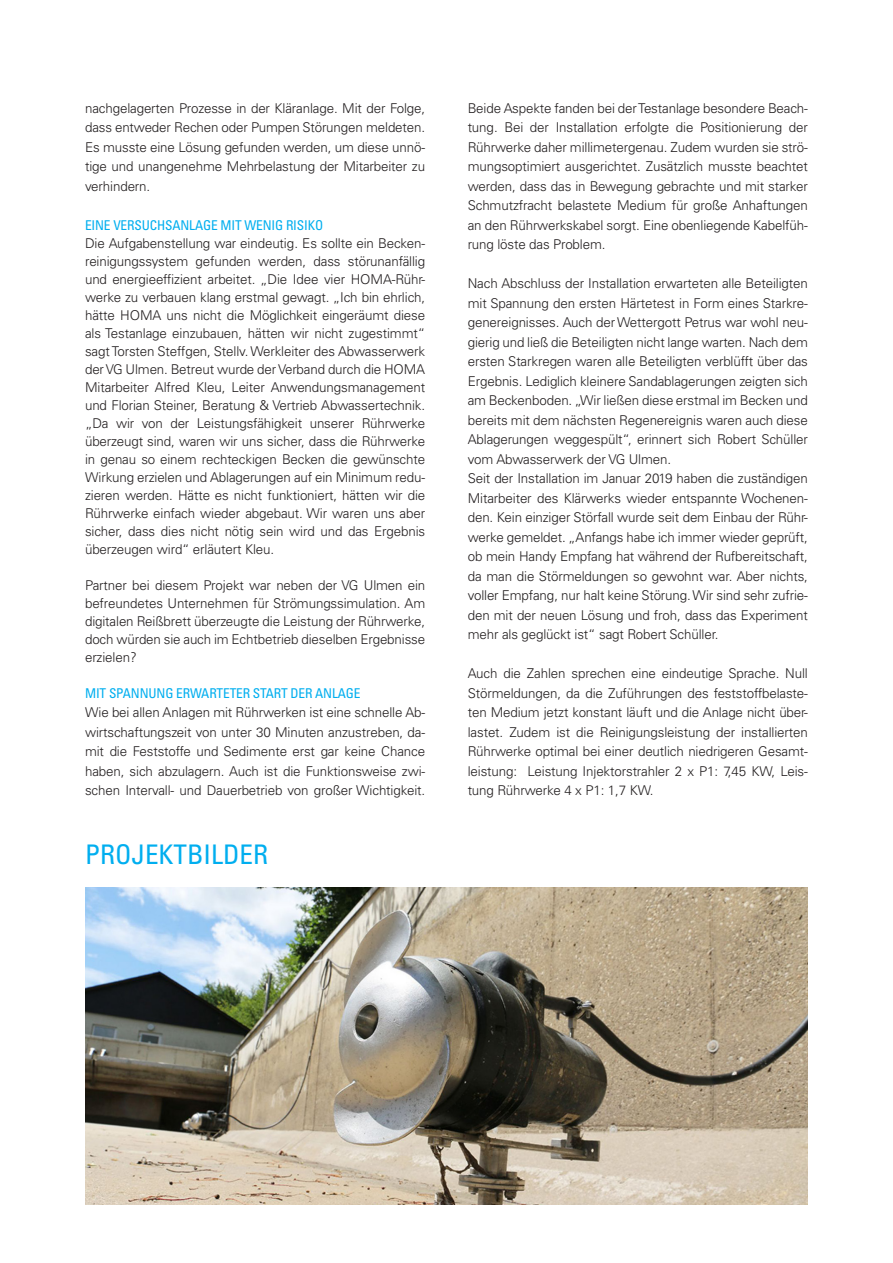
<style>
.page{position:relative;width:893px;height:1263px;background:#fff}
.page>*{position:absolute;margin:0;border:0;box-sizing:border-box;transform-origin:0 0}
.t1{font:condensed 27px "Univers LT Pro";color:#00aeef}
.t2{font:300 13.5px/19.5px "Univers LT Pro 45";letter-spacing:-.01em;color:#231f20;text-align:justify}
.t3{font:condensed 13.5px "Univers LT Pro";letter-spacing:-.01em;color:#00aeef}
</style>
<div class="page">
<img style="left:85px;top:887px;width:723px;height:318px">
<p class="t2" style="left:85px;top:98px;width:342px">nachgelagerten Prozesse in der Kläranlage. Mit der Folge, dass entweder Rechen oder Pumpen Störungen meldeten.<br>Es musste eine Lösung gefunden werden, um diese unnö&shy;tige und unangenehme Mehrbelastung der Mitarbeiter zu verhindern.</p>
<p class="t3" style="left:85px;top:216px;width:240px">EINE VERSUCHSANLAGE MIT WENIG RISIKO</p>
<p class="t2" style="left:85px;top:233px;width:342px;line-height:18px">Die Aufgabenstellung war eindeutig. Es sollte ein Becken&shy;reinigungssystem gefunden werden, dass störunanfällig und energieeffizient arbeitet. „Die Idee vier HOMA-Rühr&shy;werke zu verbauen klang erstmal gewagt. „Ich bin ehrlich, hätte HOMA uns nicht die Möglichkeit eingeräumt diese als Testanlage einzubauen, hätten wir nicht zugestimmt“ sagt Torsten Steffgen, Stellv. Werkleiter des Abwasserwerk der VG Ulmen. Betreut wurde der Verband durch die HOMA Mitarbeiter Alfred Kleu, Leiter Anwendungsmanagement und Florian Steiner, Beratung &amp; Vertrieb Abwassertechnik. „Da wir von der Leistungsfähigkeit unserer Rührwerke überzeugt sind, waren wir uns sicher, dass die Rührwerke in genau so einem rechteckigen Becken die gewünschte Wirkung erzielen und Ablagerungen auf ein Minimum redu&shy;zieren werden. Hätte es nicht funktioniert, hätten wir die Rührwerke einfach wieder abgebaut. Wir waren uns aber sicher, dass dies nicht nötig sein wird und das Ergebnis überzeugen wird“ erläutert Kleu.</p>
<p class="t2" style="left:85px;top:575px;width:342px;line-height:18px">Partner bei diesem Projekt war neben der VG Ulmen ein befreundetes Unternehmen für Strömungssimulation. Am digitalen Reißbrett überzeugte die Leistung der Rührwerke, doch würden sie auch im Echtbetrieb dieselben Ergebnisse erzielen?</p>
<p class="t3" style="left:85px;top:684px;width:277px">MIT SPANNUNG ERWARTETER START DER ANLAGE</p>
<p class="t2" style="left:85px;top:702px;width:342px">Wie bei allen Anlagen mit Rührwerken ist eine schnelle Ab&shy;wirtschaftungszeit von unter 30 Minuten anzustreben, da&shy;mit die Feststoffe und Sedimente erst gar keine Chance haben, sich abzulagern. Auch ist die Funktionsweise zwi&shy;schen Intervall- und Dauerbetrieb von großer Wichtigkeit.</p>
<p class="t1" style="left:85px;top:837px;width:185px">PROJEKTBILDER</p>
<p class="t2" style="left:468px;top:98px;width:342px">Beide Aspekte fanden bei der Testanlage besondere Beach&shy;tung. Bei der Installation erfolgte die Positionierung der Rührwerke daher millimetergenau. Zudem wurden sie strö&shy;mungsoptimiert ausgerichtet. Zusätzlich musste beachtet werden, dass das in Bewegung gebrachte und mit starker Schmutzfracht belastete Medium für große Anhaftungen an den Rührwerkskabel sorgt. Eine obenliegende Kabelfüh&shy;rung löste das Problem.</p>
<p class="t2" style="left:468px;top:273px;width:342px">Nach Abschluss der Installation erwarteten alle Beteiligten mit Spannung den ersten Härtetest in Form eines Starkre&shy;genereignisses. Auch der Wettergott Petrus war wohl neu&shy;gierig und ließ die Beteiligten nicht lange warten. Nach dem ersten Starkregen waren alle Beteiligten verblüfft über das Ergebnis. Lediglich kleinere Sandablagerungen zeigten sich am Beckenboden. „Wir ließen diese erstmal im Becken und bereits mit dem nächsten Regenereignis waren auch diese Ablagerungen weggespült“, erinnert sich Robert Schüller vom Abwasserwerk der VG Ulmen.</p>
<p class="t2" style="left:468px;top:468px;width:342px">Seit der Installation im Januar 2019 haben die zuständigen Mitarbeiter des Klärwerks wieder entspannte Wochenen&shy;den. Kein einziger Störfall wurde seit dem Einbau der Rühr&shy;werke gemeldet. „Anfangs habe ich immer wieder geprüft, ob mein Handy Empfang hat während der Rufbereitschaft, da man die Störmeldungen so gewohnt war. Aber nichts, voller Empfang, nur halt keine Störung. Wir sind sehr zufrie&shy;den mit der neuen Lösung und froh, dass das Experiment mehr als geglückt ist“ sagt Robert Schüller.</p>
<p class="t2" style="left:468px;top:663px;width:342px">Auch die Zahlen sprechen eine eindeutige Sprache. Null Störmeldungen, da die Zuführungen des feststoffbelaste&shy;ten Medium jetzt konstant läuft und die Anlage nicht über&shy;lastet. Zudem ist die Reinigungsleistung der installierten Rührwerke optimal bei einer deutlich niedrigeren Gesamt&shy;leistung: Leistung Injektorstrahler 2 x P1: 7,45 KW, Leis&shy;tung Rührwerke 4 x P1: 1,7 KW.</p>
</div>
